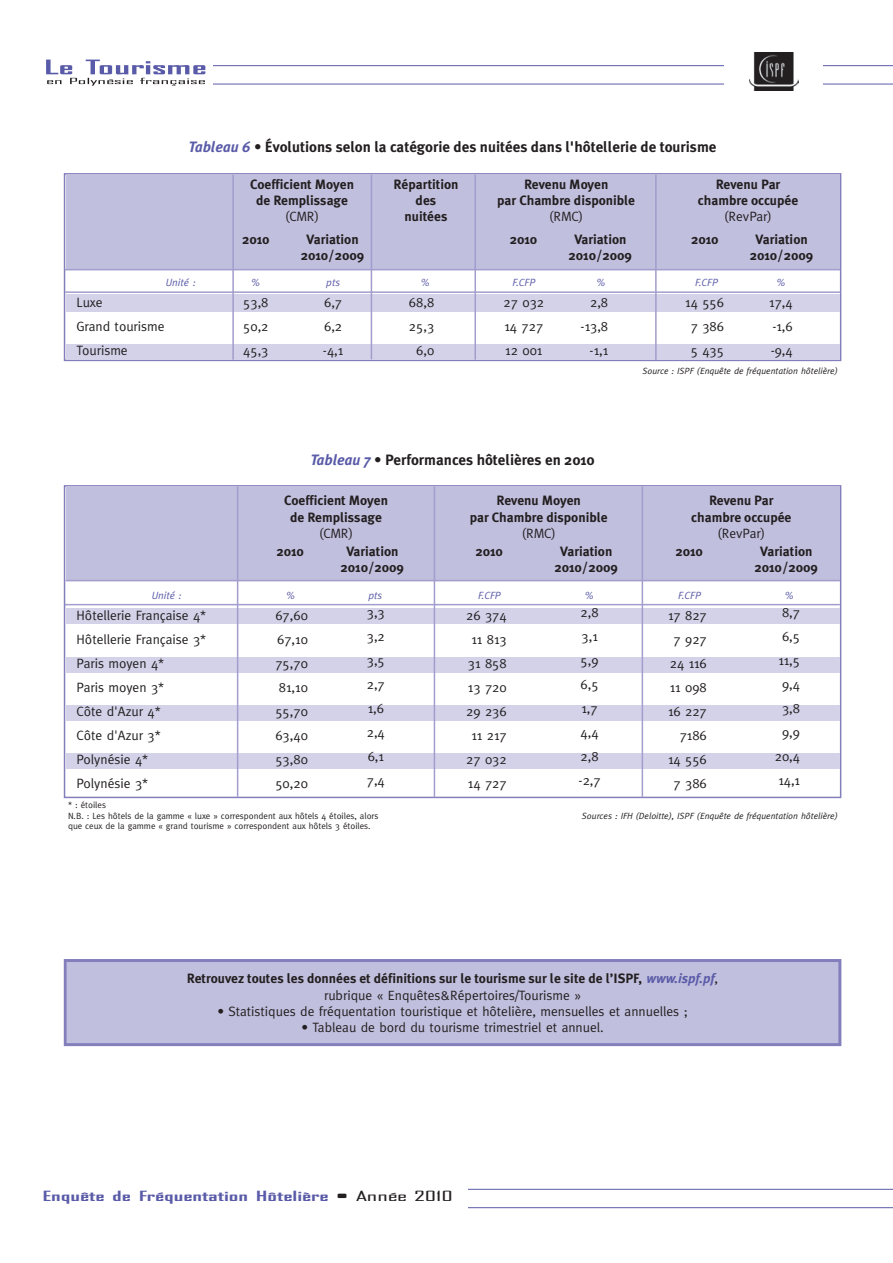
<style>
.page{position:relative;width:893px;height:1263px;background:#fff}
.page>*{position:absolute;margin:0;border:0;box-sizing:border-box;transform-origin:0 0}
.t1{font:700 15px "Meta Plus";color:#231f20}
.t2{font:13.5px/24px "Meta";color:#231f20;text-align:justify}
.t3{font:700 13.5px/16.2px "Meta Plus";color:#231f20;text-align:center}
.t4{font:700 13.5px "Bureau Agency";color:#5a5ba8;scale:2 1}
.t5{font:italic 10.5px "Meta";color:#5a5ba8}
.t6{font:9px/10.8px "Meta";color:#231f20}
.t7{font:italic 9px "Meta";color:#231f20}
.s1{font-style:italic;color:#5a5ba8}
.s2{font-family:"Meta";font-weight:400}
.s3{font-weight:400;color:#231f20}
</style>
<div class="page">
<svg style="left:468px;top:1189px;width:425px;height:19px"></svg>
<img style="left:753px;top:52px;width:42px;height:39px">
<svg style="left:46px;top:60px;width:847px;height:26px"></svg>
<div style="left:64px;top:173px;width:777px;height:188px;border:2px solid #837fbc"></div>
<div style="left:66px;top:175px;width:773px;height:94px;background:#c1bfde"></div>
<div style="left:66px;top:295px;width:773px;height:17px;background:#d3d2e9"></div>
<div style="left:66px;top:344px;width:773px;height:15px;background:#d3d2e9"></div>
<hr style="left:232px;top:175px;width:2px;height:185px;background:#a19dcc">
<hr style="left:371px;top:175px;width:1px;height:184px;background:#a19dcc">
<hr style="left:474px;top:175px;width:2px;height:185px;background:#a19dcc">
<hr style="left:655px;top:175px;width:2px;height:185px;background:#a19dcc">
<hr style="left:65px;top:269px;width:775px;height:1px;background:#a19dcc">
<hr style="left:65px;top:291px;width:775px;height:2px;background:#a19dcc">
<div style="left:64px;top:485px;width:777px;height:313px;border:2px solid #837fbc"></div>
<div style="left:66px;top:487px;width:773px;height:93px;background:#c1bfde"></div>
<div style="left:66px;top:609px;width:773px;height:15px;background:#d3d2e9"></div>
<div style="left:66px;top:657px;width:773px;height:15px;background:#d3d2e9"></div>
<div style="left:66px;top:706px;width:773px;height:15px;background:#d3d2e9"></div>
<div style="left:66px;top:753px;width:773px;height:16px;background:#d3d2e9"></div>
<hr style="left:237px;top:486px;width:1px;height:311px;background:#a19dcc">
<hr style="left:434px;top:486px;width:1px;height:311px;background:#a19dcc">
<hr style="left:642px;top:486px;width:1px;height:311px;background:#a19dcc">
<hr style="left:66px;top:580px;width:774px;height:1px;background:#a19dcc">
<hr style="left:65px;top:604px;width:775px;height:1px;background:#a19dcc">
<div style="left:67px;top:962px;width:771px;height:81px;background:#c1bfde"></div>
<div style="left:64px;top:959px;width:777px;height:87px;border:3px solid #837fbc"></div>
<p class="t1" style="left:189px;top:138px;width:529px"><span class="s1">Tableau 6</span> • Évolutions selon la catégorie des nuitées dans l'hôtellerie de tourisme</p>
<p class="t3" style="left:250px;top:176px;width:105px">Coefficient Moyen de Remplissage</p>
<p class="t2" style="left:285px;top:205px;width:35px">(CMR)</p>
<p class="t3" style="left:393px;top:176px;width:67px">Répartition des nuitées</p>
<p class="t3" style="left:497px;top:176px;width:139px">Revenu Moyen<br>par Chambre disponible</p>
<p class="t2" style="left:549px;top:205px;width:35px">(RMC)</p>
<p class="t3" style="left:698px;top:176px;width:102px">Revenu Par chambre occupée</p>
<p class="t2" style="left:724px;top:205px;width:49px">(RevPar)</p>
<p class="t3" style="left:242px;top:231px;width:29px">2010</p>
<p class="t3" style="left:569px;top:231px;width:65px">Variation<br>2010/2009</p>
<p class="t3" style="left:301px;top:231px;width:65px">Variation<br>2010/2009</p>
<p class="t3" style="left:510px;top:231px;width:29px">2010</p>
<p class="t3" style="left:750px;top:231px;width:65px">Variation<br>2010/2009</p>
<p class="t3" style="left:691px;top:231px;width:29px">2010</p>
<p class="t5" style="left:166px;top:277px;width:31px">Unité :</p>
<p class="t5" style="left:251px;top:277px;width:10px">%</p>
<p class="t5" style="left:326px;top:277px;width:15px">pts</p>
<p class="t5" style="left:421px;top:277px;width:10px">%</p>
<p class="t5" style="left:513px;top:277px;width:24px">F.CFP</p>
<p class="t5" style="left:596px;top:277px;width:10px">%</p>
<p class="t5" style="left:695px;top:277px;width:24px">F.CFP</p>
<p class="t5" style="left:776px;top:277px;width:10px">%</p>
<p class="t2" style="left:77px;top:291px;width:90px;text-align:left">Luxe<br>Grand tourisme<br>Tourisme</p>
<p class="t2" style="left:243px;top:291px;width:27px">53,8<br>50,2<br>45,3</p>
<p class="t2" style="left:323px;top:291px;width:22px">6,7<br>6,2 -4,1</p>
<p class="t2" style="left:409px;top:291px;width:27px;text-align:center">68,8<br>25,3<br>6,0</p>
<p class="t2" style="left:581px;top:291px;width:29px;text-align:right">2,8 -13,8 -1,1</p>
<p class="t2" style="left:685px;top:291px;width:40px;text-align:center">14 556<br>7 386<br>5 435</p>
<p class="t2" style="left:769px;top:291px;width:25px">17,4 -1,6 -9,4</p>
<p class="t2" style="left:503px;top:291px;width:42px">27 032<br>14 727<br>12 001</p>
<p class="t1" style="left:310px;top:451px;width:286px"><span class="s1">Tableau 7</span> • Performances hôtelières en 2010</p>
<p class="t7" style="left:642px;top:366px;width:197px">Source : ISPF (Enquête de fréquentation hôtelière)</p>
<p class="t3" style="left:284px;top:493px;width:105px">Coefficient Moyen de Remplissage</p>
<p class="t2" style="left:319px;top:521px;width:35px">(CMR)</p>
<p class="t3" style="left:277px;top:543px;width:29px">2010</p>
<p class="t3" style="left:341px;top:543px;width:65px">Variation<br>2010/2009</p>
<p class="t2" style="left:275px;top:603px;width:34px">67,60<br>67,10<br>75,70<br>81,10<br>55,70<br>63,40<br>53,80<br>50,20</p>
<p class="t2" style="left:367px;top:600px;width:20px">3,3<br>3,2<br>3,5<br>2,7<br>1,6<br>2,4<br>6,1<br>7,4</p>
<p class="t5" style="left:152px;top:589px;width:31px">Unité :</p>
<p class="t5" style="left:286px;top:589px;width:10px">%</p>
<p class="t5" style="left:368px;top:589px;width:15px">pts</p>
<p class="t2" style="left:77px;top:603px;width:131px;text-align:left">Hôtellerie Française 4*<br>Hôtellerie Française 3*<br>Paris moyen 4*<br>Paris moyen 3*<br>Côte d'Azur 4*<br>Côte d'Azur 3*<br>Polynésie 4*<br>Polynésie 3*</p>
<p class="t6" style="left:68px;top:799px;width:312px">* : étoiles<br>N.B. : Les hôtels de la gamme « luxe » correspondent aux hôtels 4 étoiles, alors que ceux de la gamme « grand tourisme » correspondent aux hôtels 3 étoiles.</p>
<p class="t3" style="left:470px;top:493px;width:139px">Revenu Moyen<br>par Chambre disponible</p>
<p class="t2" style="left:522px;top:521px;width:35px">(RMC)</p>
<p class="t3" style="left:475px;top:543px;width:29px">2010</p>
<p class="t3" style="left:554px;top:543px;width:65px">Variation<br>2010/2009</p>
<p class="t2" style="left:466px;top:603px;width:42px;text-align:center">26 374<br>11 813<br>31 858<br>13 720<br>29 236<br>11 217<br>27 032<br>14 727</p>
<p class="t2" style="left:579px;top:600px;width:24px;text-align:left">2,8<br>3,1<br>5,9<br>6,5<br>1,7<br>4,4<br>2,8 -2,7</p>
<p class="t3" style="left:691px;top:493px;width:102px">Revenu Par chambre occupée</p>
<p class="t2" style="left:717px;top:521px;width:49px">(RevPar)</p>
<p class="t3" style="left:675px;top:543px;width:29px">2010</p>
<p class="t3" style="left:755px;top:543px;width:65px">Variation<br>2010/2009</p>
<p class="t2" style="left:668px;top:603px;width:40px;text-align:right">17 827<br>7 927<br>24 116<br>11 098<br>16 227<br>7186<br>14 556<br>7 386</p>
<p class="t2" style="left:775px;top:600px;width:27px;text-align:center">8,7<br>6,5<br>11,5<br>9,4<br>3,8<br>9,9<br>20,4<br>14,1</p>
<p class="t7" style="left:582px;top:810px;width:257px">Sources : IFH (Deloitte), ISPF (Enquête de fréquentation hôtelière)</p>
<p class="t5" style="left:478px;top:589px;width:24px">F.CFP</p>
<p class="t5" style="left:585px;top:589px;width:10px">%</p>
<p class="t5" style="left:678px;top:589px;width:24px">F.CFP</p>
<p class="t5" style="left:785px;top:589px;width:10px">%</p>
<p class="t3" style="left:187px;top:971px;width:533px">Retrouvez toutes les données et définitions sur le tourisme sur le site de l’ISPF, <span class="s1">www.ispf.pf</span><span class="s2">,</span></p>
<p class="t2" style="left:324px;top:983px;width:258px">rubrique « Enquêtes&amp;Répertoires/Tourisme »</p>
<p class="t2" style="left:217px;top:999px;width:472px">• Statistiques de fréquentation touristique et hôtelière, mensuelles et annuelles ;</p>
<p class="t2" style="left:301px;top:1015px;width:304px">• Tableau de bord du tourisme trimestriel et annuel.</p>
<p class="t4" style="left:43px;top:1188px;width:207px">Enquête de Fréquentation Hôtelière <span class="s3">• Année 2010</span></p>
</div>
